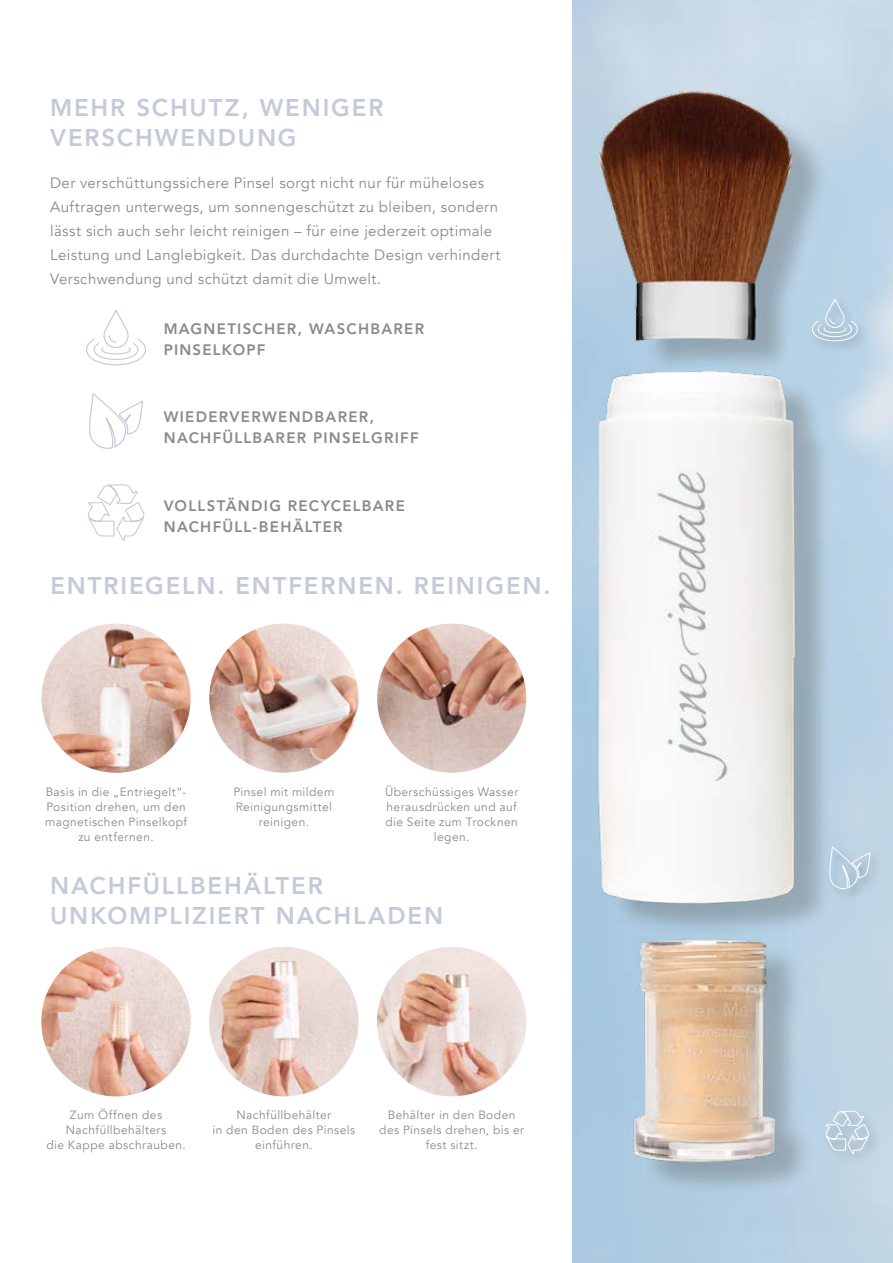
<style>
.page{position:relative;width:893px;height:1263px;background:#fff}
.page>*{position:absolute;margin:0;border:0;box-sizing:border-box;transform-origin:0 0}
.t1{font:800 24px/30px "Avenir LT Std";letter-spacing:.075em;color:#c5cada}
.t2{font:15px/24px "Avenir";letter-spacing:.025em;color:#898a8d}
.t3{font:800 15px/21px "Avenir LT Std";letter-spacing:.085em;color:#898a8d}
.t4{font:12px/15px "Avenir";letter-spacing:.035em;color:#898a8d;text-align:center}
</style>
<div class="page">
<svg style="left:86px;top:310px;width:60px;height:56px"></svg>
<svg style="left:88px;top:484px;width:57px;height:57px"></svg>
<svg style="left:89px;top:394px;width:54px;height:55px"></svg>
<img style="left:576px;top:64px;width:317px;height:1168px">
<div style="left:809px;top:296px;width:61px;height:58px;background:#000;opacity:.41"></div>
<svg style="left:811px;top:297px;width:47px;height:45px;background:#bbd2e3"></svg>
<div style="left:823px;top:1107px;width:59px;height:59px;background:#bfd3e4"></div>
<svg style="left:825px;top:1105px;width:44px;height:50px"></svg>
<div style="left:826px;top:844px;width:57px;height:57px;background:#bcd3e4"></div>
<svg style="left:829px;top:847px;width:42px;height:48px"></svg>
<img style="left:42px;top:624px;width:149px;height:149px;border-radius:75px">
<img style="left:41px;top:947px;width:150px;height:149px;border-radius:75px">
<img style="left:209px;top:624px;width:149px;height:149px;border-radius:75px">
<img style="left:209px;top:947px;width:150px;height:149px;border-radius:75px">
<img style="left:377px;top:624px;width:149px;height:149px;border-radius:75px">
<img style="left:377px;top:947px;width:149px;height:149px;border-radius:75px">
<h1 class="t1" style="left:50px;top:92px;width:335px">MEHR SCHUTZ, WENIGER<br>VERSCHWENDUNG</h1>
<p class="t2" style="left:50px;top:171px;width:452px">Der verschüttungssichere Pinsel sorgt nicht nur für müheloses Auftragen unterwegs, um sonnengeschützt zu bleiben, sondern lässt sich auch sehr leicht reinigen – für eine jederzeit optimale Leistung und Langlebigkeit. Das durchdachte Design verhindert Verschwendung und schützt damit die Umwelt.</p>
<p class="t3" style="left:164px;top:318px;width:262px">MAGNETISCHER, WASCHBARER<br>PINSELKOPF</p>
<p class="t3" style="left:164px;top:406px;width:256px">WIEDERVERWENDBARER,<br>NACHFÜLLBARER PINSELGRIFF</p>
<p class="t3" style="left:164px;top:495px;width:243px">VOLLSTÄNDIG RECYCELBARE<br>NACHFÜLL-BEHÄLTER</p>
<h1 class="t1" style="left:50px;top:570px;width:502px">ENTRIEGELN. ENTFERNEN. REINIGEN.</h1>
<p class="t4" style="left:45px;top:785px;width:143px">Basis in die „Entriegelt“-<br>Position drehen, um den magnetischen Pinselkopf zu entfernen.</p>
<p class="t4" style="left:233px;top:785px;width:102px">Pinsel mit mildem<br>Reinigungsmittel reinigen.</p>
<p class="t4" style="left:385px;top:785px;width:135px">Überschüssiges Wasser herausdrücken und auf die Seite zum Trocknen legen.</p>
<h1 class="t1" style="left:50px;top:871px;width:394px">NACHFÜLLBEHÄLTER<br>UNKOMPLIZIERT NACHLADEN</h1>
<p class="t4" style="left:46px;top:1108px;width:141px">Zum Öffnen des<br>Nachfüllbehälters<br>die Kappe abschrauben.</p>
<p class="t4" style="left:212px;top:1108px;width:144px">Nachfüllbehälter<br>in den Boden des Pinsels einführen.</p>
<p class="t4" style="left:379px;top:1108px;width:146px">Behälter in den Boden des Pinsels drehen, bis er fest sitzt.</p>
</div>
